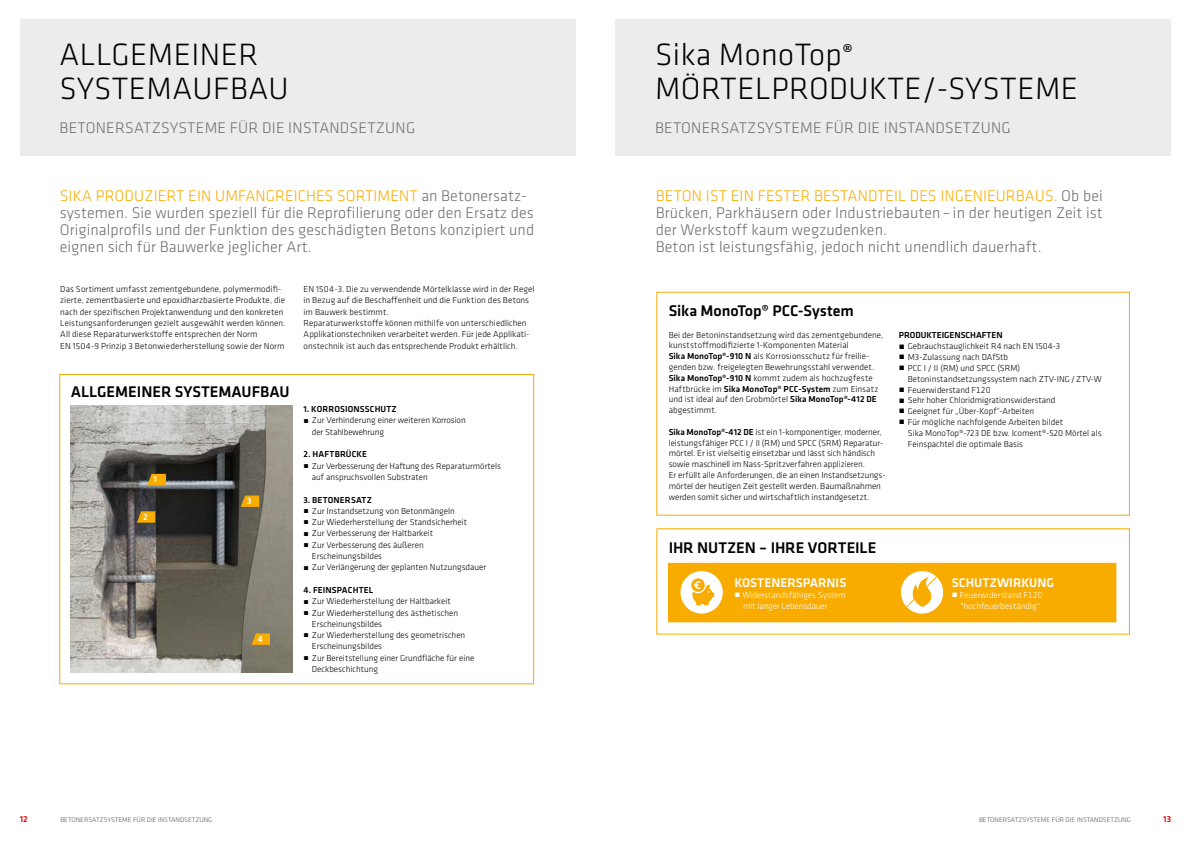
<style>
.page{position:relative;width:1191px;height:842px;background:#fff}
.page>*{position:absolute;margin:0;border:0;box-sizing:border-box;transform-origin:0 0}
.t1{font:300 32px/34px "Klavika";letter-spacing:.015em;color:#000}
.t2{font:300 16px/17px "Klavika";letter-spacing:.005em;color:#6f6f6e}
.t3{font:500 16px "Klavika";color:#000}
.t4{font:500 13px "Klavika";color:#fff}
.t5{font:300 9px/10.8px "Klavika";color:#000}
.t6{font:300 9px/10.8px "Klavika";color:#fff}
.t7{font:500 9px "Klavika";letter-spacing:.01em;color:#000}
.t8{font:500 9px "Klavika";color:#e3000f}
.t9{font:500 9px "Klavika";color:#fff}
.t10{font:300 7px "Klavika";color:#565656}
.s1{color:#f8ac00}
.s2{font-size:8px}
.s3{font-family:"Minion Pro";font-weight:400}
.s4{font-weight:500}
</style>
<div class="page">
<div style="left:20px;top:20px;width:555px;height:136px;background:#ececed"></div>
<div style="left:59px;top:374px;width:475px;height:310px;border:1px solid #f8ac00"></div>
<img style="left:71px;top:405px;width:221px;height:268px">
<svg style="left:251px;top:633px;width:19px;height:12px"></svg>
<div style="left:258px;top:635px;width:12px;height:8px;background:#f8ac00"></div>
<svg style="left:147px;top:474px;width:19px;height:11px"></svg>
<div style="left:154px;top:476px;width:12px;height:8px;background:#f8ac00"></div>
<svg style="left:137px;top:511px;width:18px;height:12px"></svg>
<div style="left:143px;top:513px;width:12px;height:8px;background:#f8ac00"></div>
<svg style="left:241px;top:495px;width:18px;height:12px"></svg>
<div style="left:247px;top:497px;width:12px;height:8px;background:#f8ac00"></div>
<div style="left:615px;top:20px;width:556px;height:136px;background:#ececed"></div>
<div style="left:669px;top:563px;width:446px;height:59px;background:#f8ac00"></div>
<div style="left:680px;top:571px;width:43px;height:43px;background:#fff;border-radius:50%"></div>
<svg style="left:691px;top:578px;width:23px;height:27px"></svg>
<div style="left:901px;top:571px;width:42px;height:43px;background:#fff;border-radius:50%"></div>
<svg style="left:905px;top:575px;width:32px;height:33px"></svg>
<h1 class="t1" style="left:59px;top:37px;width:231px">ALLGEMEINER<br>SYSTEMAUFBAU</h1>
<h2 class="t2" style="left:59px;top:119px;width:357px">BETONERSATZSYSTEME FÜR DIE INSTANDSETZUNG</h2>
<p class="t2" style="left:60px;top:187px;width:476px"><span class="s1">SIKA PRODUZIERT EIN UMFANGREICHES SORTIMENT</span> an Betonersatz&shy;systemen. Sie wurden speziell für die Reprofilierung oder den Ersatz des Originalprofils und der Funktion des geschädigten Betons konzipiert und eignen sich für Bauwerke jeglicher Art.</p>
<p class="t5" style="left:60px;top:283px;width:227px;line-height:11.3px">Das Sortiment umfasst zementgebundene, polymermodifi&shy;zierte, zementbasierte und epoxidharzbasierte Produkte, die nach der spezifischen Projektanwendung und den konkreten Leistungsanforderungen gezielt ausgewählt werden können.<br>All diese Reparaturwerkstoffe entsprechen der Norm<br>EN 1504-9 Prinzip 3 Betonwiederherstellung sowie der Norm</p>
<p class="t5" style="left:304px;top:283px;width:232px;line-height:11.3px">EN 1504-3. Die zu verwendende Mörtelklasse wird in der Regel in Bezug auf die Beschaffenheit und die Funktion des Betons im Bauwerk bestimmt.<br>Reparaturwerkstoffe können mithilfe von unterschiedlichen Applikationstechniken verarbeitet werden. Für jede Applikati&shy;onstechnik ist auch das entsprechende Produkt erhältlich.</p>
<h2 class="t3" style="left:71px;top:381px;width:220px">ALLGEMEINER SYSTEMAUFBAU</h2>
<p class="t9" style="left:154px;top:473px;width:5px">1</p>
<p class="t9" style="left:143px;top:511px;width:6px">2</p>
<p class="t9" style="left:247px;top:495px;width:6px">3</p>
<p class="t9" style="left:258px;top:633px;width:7px">4</p>
<p class="t7" style="left:303px;top:403px;width:95px">1. KORROSIONSSCHUTZ</p>
<p class="t5" style="left:303px;top:415px;width:164px"><span class="s2">́</span> Zur Verhinderung einer weiteren Korrosion</p>
<p class="t5" style="left:312px;top:426px;width:74px">der Stahlbewehrung</p>
<p class="t7" style="left:303px;top:448px;width:65px">2. HAFTBRÜCKE</p>
<p class="t5" style="left:303px;top:460px;width:199px"><span class="s2">́</span> Zur Verbesserung der Haftung des Reparaturmörtels</p>
<p class="t5" style="left:312px;top:471px;width:117px">auf anspruchsvollen Substraten</p>
<p class="t7" style="left:303px;top:493px;width:70px">3. BETONERSATZ</p>
<p class="t5" style="left:303px;top:505px;width:153px"><span class="s2">́</span> Zur Instandsetzung von Betonmängeln</p>
<p class="t5" style="left:303px;top:517px;width:165px"><span class="s2">́</span> Zur Wiederherstellung der Standsicherheit</p>
<p class="t5" style="left:303px;top:528px;width:131px"><span class="s2">́</span> Zur Verbesserung der Haltbarkeit</p>
<p class="t5" style="left:303px;top:539px;width:122px"><span class="s2">́</span> Zur Verbesserung des äußeren</p>
<p class="t5" style="left:312px;top:551px;width:72px">Erscheinungsbildes</p>
<p class="t5" style="left:303px;top:562px;width:184px"><span class="s2">́</span> Zur Verlängerung der geplanten Nutzungsdauer</p>
<p class="t7" style="left:303px;top:584px;width:71px">4. FEINSPACHTEL</p>
<p class="t5" style="left:303px;top:596px;width:149px"><span class="s2">́</span> Zur Wiederherstellung der Haltbarkeit</p>
<p class="t5" style="left:303px;top:607px;width:156px"><span class="s2">́</span> Zur Wiederherstellung des ästhetischen</p>
<p class="t5" style="left:312px;top:618px;width:72px">Erscheinungsbildes</p>
<p class="t5" style="left:303px;top:630px;width:163px"><span class="s2">́</span> Zur Wiederherstellung des geometrischen</p>
<p class="t5" style="left:312px;top:641px;width:72px">Erscheinungsbildes</p>
<p class="t5" style="left:303px;top:652px;width:172px"><span class="s2">́</span> Zur Bereitstellung einer Grundfläche für eine</p>
<p class="t5" style="left:312px;top:664px;width:68px">Deckbeschichtung</p>
<h1 class="t1" style="left:655px;top:37px;width:424px">Sika MonoTop<span class="s3">®<br></span>MÖRTELPRODUKTE/-SYSTEME</h1>
<h2 class="t2" style="left:655px;top:119px;width:357px">BETONERSATZSYSTEME FÜR DIE INSTANDSETZUNG</h2>
<h2 class="t2" style="left:656px;top:187px;width:448px"><span class="s1">BETON IST EIN FESTER BESTANDTEIL DES INGENIEURBAUS.</span> Ob bei Brücken, Parkhäusern oder Industriebauten – in der heutigen Zeit ist der Werkstoff kaum wegzudenken.<br>Beton ist leistungsfähig, jedoch nicht unendlich dauerhaft.</h2>
<h2 class="t3" style="left:668px;top:300px;width:186px">Sika MonoTop® PCC-System</h2>
<p class="t5" style="left:668px;top:329px;width:216px">Bei der Betoninstandsetzung wird das zementgebundene, kunststoffmodifizierte 1-Komponenten Material<br><span class="s4">Sika MonoTop®-910 N</span> als Korrosionsschutz für freilie&shy;genden bzw. freigelegten Bewehrungsstahl verwendet.<br><span class="s4">Sika MonoTop®-910 N</span> kommt zudem als hochzugfeste Haftbrücke im <span class="s4">Sika MonoTop® PCC-System</span> zum Einsatz und ist ideal auf den Grobmörtel <span class="s4">Sika MonoTop®-412 DE </span>abgestimmt.</p>
<p class="t5" style="left:668px;top:426px;width:218px"><span class="s4">Sika MonoTop®-412 DE</span> ist ein 1-komponentiger, moderner, leistungsfähiger PCC I / II (RM) und SPCC (SRM) Reparatur&shy;mörtel. Er ist vielseitig einsetzbar und lässt sich händisch sowie maschinell im Nass-Spritzverfahren applizieren.<br>Er erfüllt alle Anforderungen, die an einen Instandsetzungs&shy;mörtel der heutigen Zeit gestellt werden. Baumaßnahmen werden somit sicher und wirtschaftlich instandgesetzt.</p>
<p class="t7" style="left:898px;top:329px;width:105px">PRODUKTEIGENSCHAFTEN</p>
<p class="t5" style="left:898px;top:341px;width:163px">• Gebrauchstauglichkeit R4 nach EN 1504-3</p>
<p class="t5" style="left:898px;top:352px;width:111px">• M3-Zulassung nach DAfStb</p>
<p class="t5" style="left:907px;top:362px;width:195px;text-indent:-9px">• PCC I / II (RM) und SPCC (SRM)<br>Betoninstandsetzungssystem nach ZTV-ING/ZTV-W</p>
<p class="t5" style="left:898px;top:384px;width:93px">• Feuerwiderstand F120</p>
<p class="t5" style="left:898px;top:395px;width:158px">• Sehr hoher Chloridmigrationswiderstand</p>
<p class="t5" style="left:898px;top:406px;width:137px">• Geeignet für „Über-Kopf“-Arbeiten</p>
<p class="t5" style="left:907px;top:416px;width:195px;text-indent:-9px">• Für mögliche nachfolgende Arbeiten bildet<br>Sika MonoTop®-723 DE bzw. Icoment®-520 Mörtel als<br>Feinspachtel die optimale Basis</p>
<h2 class="t3" style="left:668px;top:536px;width:209px">IHR NUTZEN – IHRE VORTEILE</h2>
<h3 class="t4" style="left:734px;top:574px;width:113px">KOSTENERSPARNIS</h3>
<p class="t6" style="left:743px;top:589px;width:104px;text-indent:-9px"><span class="s4">•</span> Widerstandsfähiges System mit langer Lebensdauer</p>
<h3 class="t4" style="left:952px;top:574px;width:104px">SCHUTZWIRKUNG</h3>
<p class="t6" style="left:960px;top:589px;width:84px;text-indent:-9px"><span class="s4">•</span> Feuerwiderstand F120 "hochfeuerbeständig"</p>
<p class="t8" style="left:20px;top:813px;width:9px">12</p>
<p class="t10" style="left:60px;top:816px;width:153px">BETONERSATZSYSTEME FÜR DIE INSTANDSETZUNG</p>
<p class="t10" style="left:979px;top:816px;width:153px">BETONERSATZSYSTEME FÜR DIE INSTANDSETZUNG</p>
<p class="t8" style="left:1163px;top:813px;width:9px">13</p>
</div>
